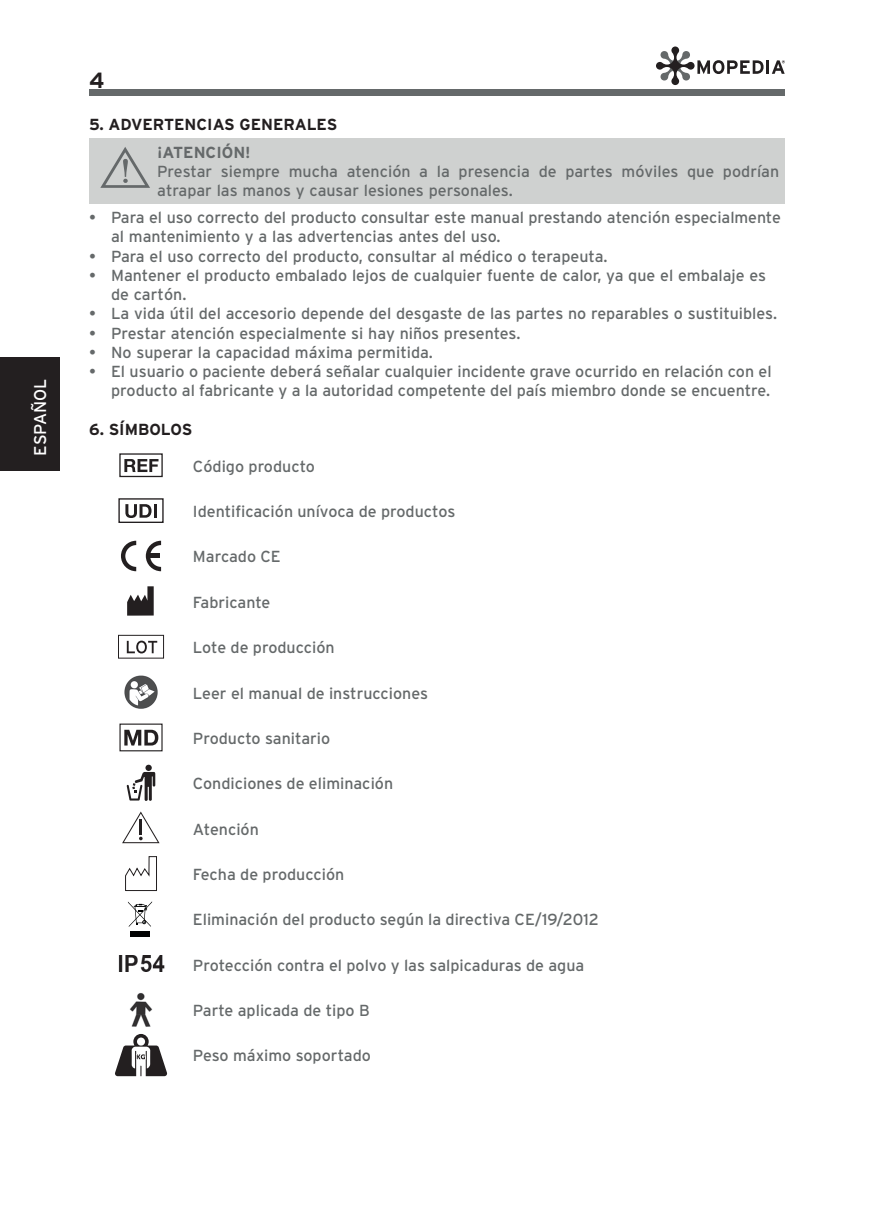
<style>
.page{position:relative;width:874px;height:1225px;background:#fff}
.page>*{position:absolute;margin:0;border:0;box-sizing:border-box;transform-origin:0 0}
.t1{font:700 22px "Interstate";color:#231f20}
.t2{font:17px "Interstate";color:#fff}
.t3{font:16px/19.2px "Interstate";color:#65696a}
.t4{font:700 16px "Interstate";color:#231f20}
.t5{font:700 16px "Interstate";color:#65696a}
</style>
<div class="page">
<div style="left:89px;top:89px;width:695px;height:7px;background:#65696a"></div>
<svg style="left:656px;top:46px;width:128px;height:39px"></svg>
<div style="left:0;top:357px;width:60px;height:114px;background:#231f20"></div>
<div style="left:89px;top:138px;width:695px;height:66px;background:#cfd1d0"></div>
<svg style="left:100px;top:147px;width:50px;height:41px"></svg>
<svg style="left:124px;top:459px;width:34px;height:13px"></svg>
<div style="left:119px;top:453px;width:44px;height:24px;border:1px solid #231f20"></div>
<svg style="left:125px;top:504px;width:26px;height:14px"></svg>
<hr style="left:153px;top:504px;width:3px;height:14px;background:#231f20">
<div style="left:118px;top:498px;width:45px;height:25px;border:1px solid #231f20"></div>
<svg style="left:121px;top:541px;width:15px;height:30px"></svg>
<svg style="left:146px;top:541px;width:15px;height:30px"></svg>
<svg style="left:127px;top:586px;width:27px;height:29px"></svg>
<div style="left:118px;top:635px;width:46px;height:23px;border:1px solid #231f20"></div>
<svg style="left:127px;top:640px;width:30px;height:13px"></svg>
<img style="left:124px;top:675px;width:34px;height:34px">
<svg style="left:124px;top:730px;width:34px;height:15px"></svg>
<div style="left:119px;top:723px;width:43px;height:28px;border:1px solid #231f20"></div>
<div style="left:145px;top:764px;width:7px;height:7px;background:#231f20;border-radius:50%"></div>
<svg style="left:127px;top:772px;width:28px;height:29px"></svg>
<svg style="left:122px;top:811px;width:37px;height:32px"></svg>
<svg style="left:125px;top:856px;width:32px;height:35px"></svg>
<div style="left:130px;top:931px;width:20px;height:5px;background:#010202"></div>
<svg style="left:128px;top:901px;width:24px;height:25px"></svg>
<img style="left:118px;top:956px;width:47px;height:15px">
<img style="left:129px;top:993px;width:24px;height:34px">
<svg style="left:115px;top:1034px;width:52px;height:42px"></svg>
<p class="t2" style="left:30px;top:455px;width:79px;rotate:-90deg">ESPAÑOL</p>
<h1 class="t1" style="left:89px;top:66px;width:17px">4</h1>
<p class="t4" style="left:89px;top:115px;width:250px">5. ADVERTENCIAS GENERALES</p>
<p class="t5" style="left:157px;top:143px;width:95px">¡ATENCIÓN!</p>
<p class="t3" style="left:157px;top:162px;width:623px">Prestar siempre mucha atención a la presencia de partes móviles que podrían atrapar las manos y causar lesiones personales.</p>
<p class="t3" style="left:111px;top:208px;width:671px;text-indent:-22px">• Para el uso correcto del producto consultar este manual prestando atención especialmente al mantenimiento y a las advertencias antes del uso.</p>
<p class="t3" style="left:89px;top:246px;width:519px">• Para el uso correcto del producto, consultar al médico o terapeuta.</p>
<p class="t3" style="left:111px;top:265px;width:656px;text-indent:-22px">• Mantener el producto embalado lejos de cualquier fuente de calor, ya que el embalaje es de cartón.</p>
<p class="t3" style="left:89px;top:304px;width:689px">• La vida útil del accesorio depende del desgaste de las partes no reparables o sustituibles.</p>
<p class="t3" style="left:89px;top:323px;width:432px">• Prestar atención especialmente si hay niños presentes.</p>
<p class="t3" style="left:89px;top:342px;width:345px">• No superar la capacidad máxima permitida.</p>
<p class="t3" style="left:89px;top:361px;width:683px;text-align:right">• El usuario o paciente deberá señalar cualquier incidente grave ocurrido en relación con el producto al fabricante y a la autoridad competente del país miembro donde se encuentre.</p>
<p class="t4" style="left:89px;top:419px;width:105px">6. SÍMBOLOS</p>
<p class="t3" style="left:193px;top:456px;width:123px">Código producto</p>
<p class="t3" style="left:193px;top:501px;width:264px">Identificación unívoca de productos</p>
<p class="t3" style="left:193px;top:547px;width:89px">Marcado CE</p>
<p class="t3" style="left:193px;top:592px;width:79px">Fabricante</p>
<p class="t3" style="left:193px;top:638px;width:143px">Lote de producción</p>
<p class="t3" style="left:193px;top:683px;width:236px">Leer el manual de instrucciones</p>
<p class="t3" style="left:193px;top:728px;width:139px">Producto sanitario</p>
<p class="t3" style="left:193px;top:774px;width:202px">Condiciones de eliminación</p>
<p class="t3" style="left:193px;top:819px;width:67px">Atención</p>
<p class="t3" style="left:193px;top:864px;width:153px">Fecha de producción</p>
<p class="t3" style="left:193px;top:910px;width:407px">Eliminación del producto según la directiva CE/19/2012</p>
<p class="t3" style="left:193px;top:955px;width:393px">Protección contra el polvo y las salpicaduras de agua</p>
<p class="t3" style="left:193px;top:1000px;width:178px">Parte aplicada de tipo B</p>
<p class="t3" style="left:193px;top:1046px;width:179px">Peso máximo soportado</p>
</div>
